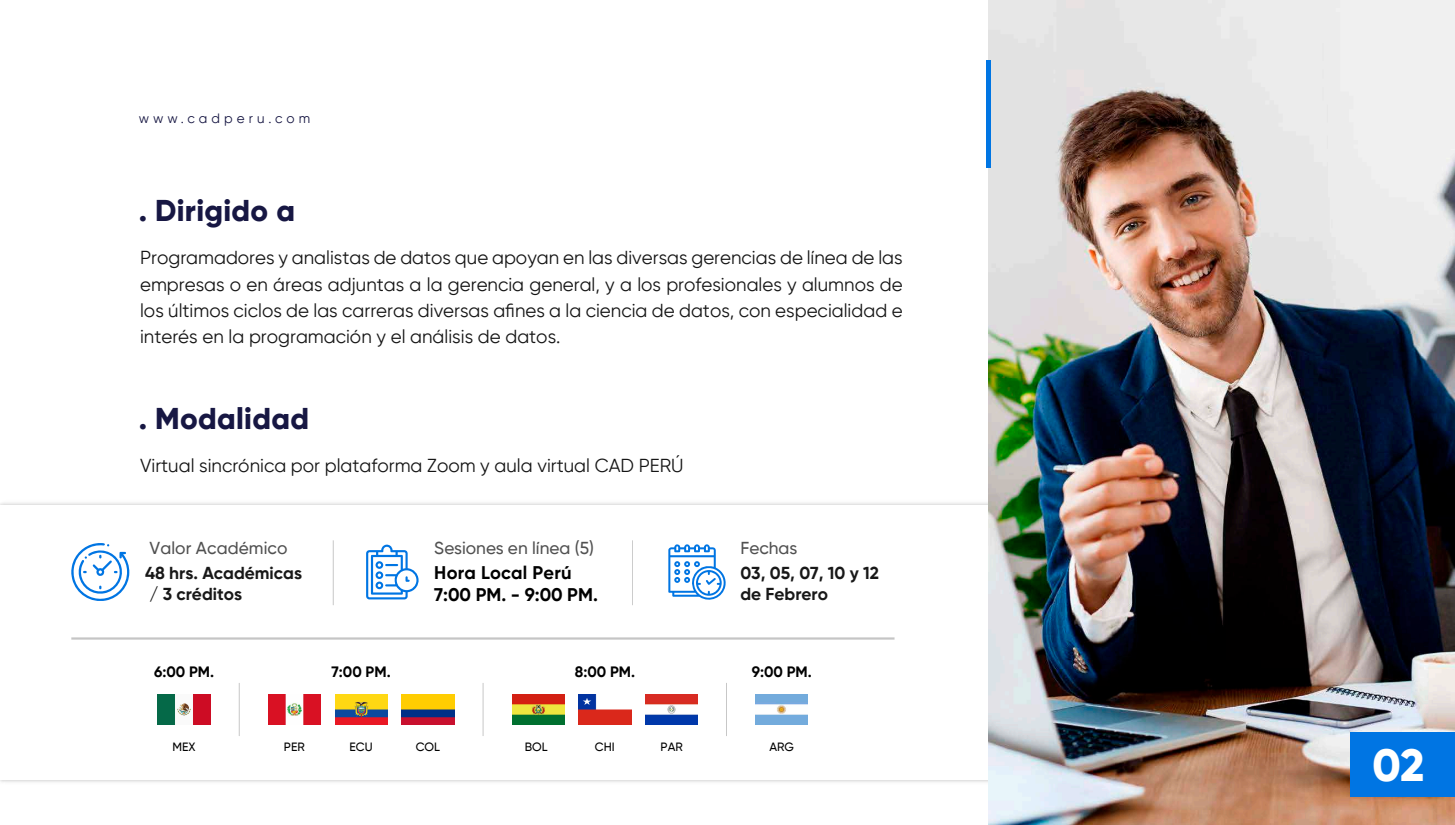
<style>
.page{position:relative;width:1455px;height:825px;background:#fff}
.page>*{position:absolute;margin:0;border:0;box-sizing:border-box;transform-origin:0 0}
.t1{font:800 45px "Gilroy";color:#fff}
.t2{font:800 30px "Gilroy";letter-spacing:.01em;color:#171743}
.t3{font:18.75px/26.2px "Gilroy";color:#151515;text-align:justify}
.t4{font:700 18.3px/22px "Gilroy";letter-spacing:.015em;color:#000}
.t5{font:700 17.25px/20.8px "Gilroy";color:#181818}
.t6{font:500 17.25px "Gilroy";color:#515151}
.t7{font:700 15px "Gilroy";color:#010101}
.t8{font:13.5px "Gilroy";letter-spacing:.3em;color:#171743}
.t9{font:500 12px "Gilroy";letter-spacing:.005em;color:#010101}
</style>
<div class="page">
<svg style="left:71px;top:543px;width:58px;height:58px"></svg>
<svg style="left:668px;top:544px;width:58px;height:56px"></svg>
<svg style="left:366px;top:545px;width:53px;height:54px"></svg>
<hr style="left:333px;top:540px;width:1px;height:65px;background:#181818">
<hr style="left:71px;top:637px;width:824px;height:3px;background:#181818">
<hr style="left:632px;top:540px;width:1px;height:65px;background:#181818">
<hr style="left:483px;top:683px;width:1px;height:53px;background:#181818">
<hr style="left:726px;top:683px;width:1px;height:53px;background:#181818">
<hr style="left:239px;top:683px;width:1px;height:53px;background:#181818">
<img style="left:335px;top:694px;width:52px;height:31px">
<img style="left:512px;top:694px;width:52px;height:31px">
<img style="left:402px;top:694px;width:52px;height:31px">
<img style="left:579px;top:694px;width:52px;height:31px">
<img style="left:756px;top:694px;width:52px;height:31px">
<img style="left:646px;top:694px;width:52px;height:31px">
<img style="left:158px;top:694px;width:52px;height:31px">
<img style="left:268px;top:694px;width:53px;height:31px">
<img style="left:988px;top:0;width:467px;height:825px">
<hr style="left:986px;top:60px;width:4px;height:108px;background:#0075e3">
<div style="left:1350px;top:732px;width:105px;height:65px;background:#0075e3"></div>
<p class="t8" style="left:139px;top:110px;width:173px">www.cadperu.com</p>
<h2 class="t2" style="left:139px;top:191px;width:158px">. Dirigido a</h2>
<p class="t3" style="left:140px;top:244px;width:764px">Programadores y analistas de datos que apoyan en las diversas gerencias de línea de las empresas o en áreas adjuntas a la gerencia general, y a los profesionales y alumnos de los últimos ciclos de las carreras diversas afines a la ciencia de datos, con especialidad e interés en la programación y el análisis de datos.</p>
<h2 class="t2" style="left:139px;top:399px;width:172px">. Modalidad</h2>
<p class="t3" style="left:140px;top:452px;width:545px">Virtual sincrónica por plataforma Zoom y aula virtual CAD PERÚ</p>
<p class="t6" style="left:150px;top:538px;width:139px">Valor Académico</p>
<p class="t5" style="left:145px;top:563px;width:158px">48 hrs. Académicas / 3 créditos</p>
<p class="t6" style="left:434px;top:538px;width:161px">Sesiones en línea (5)</p>
<p class="t4" style="left:434px;top:562px;width:165px">Hora Local Perú<br>7:00 PM. - 9:00 PM.</p>
<p class="t6" style="left:740px;top:538px;width:59px">Fechas</p>
<p class="t5" style="left:740px;top:563px;width:140px">03, 05, 07, 10 y 12 de Febrero</p>
<p class="t7" style="left:154px;top:662px;width:62px">6:00 PM.</p>
<p class="t7" style="left:332px;top:662px;width:61px">7:00 PM.</p>
<p class="t7" style="left:575px;top:662px;width:62px">8:00 PM.</p>
<p class="t7" style="left:752px;top:662px;width:62px">9:00 PM.</p>
<p class="t9" style="left:172px;top:739px;width:25px">MEX</p>
<p class="t9" style="left:284px;top:739px;width:22px">PER</p>
<p class="t9" style="left:350px;top:739px;width:25px">ECU</p>
<p class="t9" style="left:416px;top:739px;width:26px">COL</p>
<p class="t9" style="left:525px;top:739px;width:24px">BOL</p>
<p class="t9" style="left:595px;top:739px;width:22px">CHI</p>
<p class="t9" style="left:661px;top:739px;width:24px">PAR</p>
<p class="t9" style="left:769px;top:739px;width:26px">ARG</p>
<h1 class="t1" style="left:1373px;top:737px;width:53px">02</h1>
</div>
